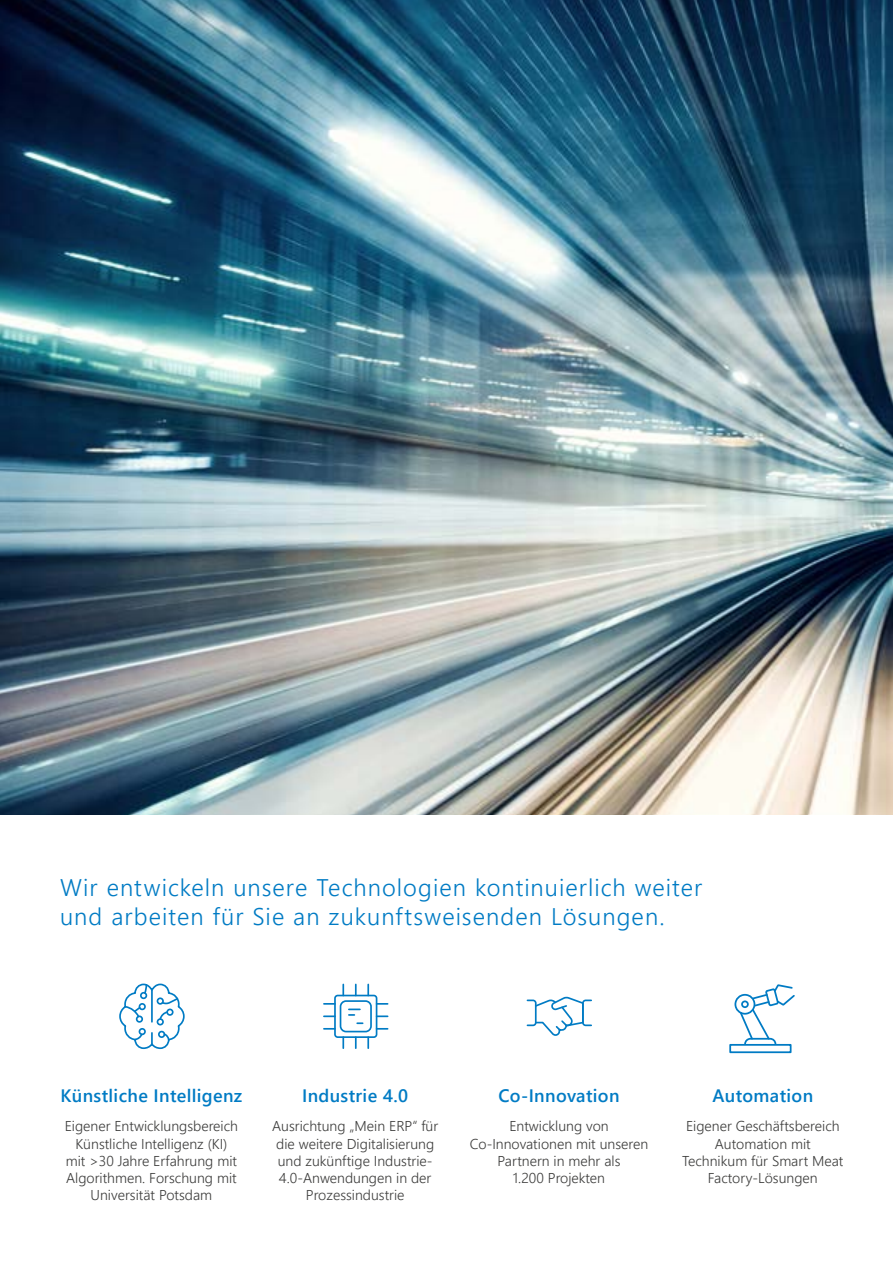
<style>
.page{position:relative;width:893px;height:1263px;background:#fff}
.page>*{position:absolute;margin:0;border:0;box-sizing:border-box;transform-origin:0 0}
.t1{font:300 24px/29.2px "Segoe UI";letter-spacing:.045em;color:#007bc4}
.t2{font:600 18px "Segoe UI";letter-spacing:.02em;color:#007bc4}
.t3{font:300 14.25px/17.1px "Segoe UI";color:#3c3c3b;text-align:center}
.t4{font:300 14.25px "Segoe UI";color:#3f3f3e}
</style>
<div class="page">
<img style="left:0;top:0;width:893px;height:815px">
<svg style="left:119px;top:983px;width:66px;height:66px"></svg>
<div style="left:139px;top:1028px;width:7px;height:7px;border:2px solid #007bc4;border-radius:50%"></div>
<div style="left:158px;top:1031px;width:7px;height:7px;border:2px solid #007bc4;border-radius:50%"></div>
<svg style="left:527px;top:997px;width:65px;height:39px"></svg>
<div style="left:334px;top:995px;width:43px;height:43px;border:2px solid #007bc4;border-radius:3px"></div>
<svg style="left:355px;top:984px;width:2px;height:11px"></svg>
<svg style="left:342px;top:984px;width:2px;height:11px"></svg>
<svg style="left:367px;top:984px;width:2px;height:11px"></svg>
<svg style="left:324px;top:1015px;width:11px;height:2px"></svg>
<svg style="left:324px;top:1028px;width:11px;height:2px"></svg>
<svg style="left:324px;top:1003px;width:11px;height:2px"></svg>
<svg style="left:355px;top:1037px;width:2px;height:11px"></svg>
<svg style="left:367px;top:1037px;width:2px;height:11px"></svg>
<svg style="left:342px;top:1037px;width:2px;height:11px"></svg>
<svg style="left:377px;top:1015px;width:11px;height:2px"></svg>
<svg style="left:377px;top:1003px;width:11px;height:2px"></svg>
<svg style="left:377px;top:1028px;width:11px;height:2px"></svg>
<div style="left:340px;top:1000px;width:32px;height:32px;border:2px solid #007bc4;border-radius:6px"></div>
<svg style="left:349px;top:1008px;width:11px;height:8px"></svg>
<svg style="left:357px;top:1022px;width:6px;height:2px"></svg>
<svg style="left:729px;top:984px;width:66px;height:69px"></svg>
<h1 class="t1" style="left:60px;top:870px;width:644px">Wir entwickeln unsere Technologien kontinuierlich weiter und arbeiten für Sie an zukunftsweisenden Lösungen.</h1>
<p class="t2" style="left:61px;top:1078px;width:183px">Künstliche Intelligenz</p>
<p class="t3" style="left:65px;top:1116px;width:175px">Eigener Entwicklungsbereich<br>Künstliche Intelligenz (KI) mit &gt;30 Jahre Erfahrung mit<br>Algorithmen. Forschung mit<br>Universität Potsdam</p>
<p class="t2" style="left:302px;top:1078px;width:108px">Industrie 4.0</p>
<p class="t3" style="left:272px;top:1116px;width:168px;text-align:left">Ausrichtung „Mein ERP“ für die weitere Digitalisierung und zukünftige Industrie-<br>4.0-Anwendungen in der</p>
<p class="t4" style="left:306px;top:1181px;width:100px">Prozessindustrie</p>
<p class="t2" style="left:498px;top:1078px;width:123px">Co-Innovation</p>
<p class="t3" style="left:470px;top:1116px;width:180px">Entwicklung von<br>Co-Innovationen mit unseren<br>Partnern in mehr als<br>1.200 Projekten</p>
<p class="t2" style="left:712px;top:1078px;width:102px">Automation</p>
<p class="t3" style="left:682px;top:1116px;width:163px">Eigener Geschäftsbereich<br>Automation mit<br>Technikum für Smart Meat<br>Factory-Lösungen</p>
</div>
